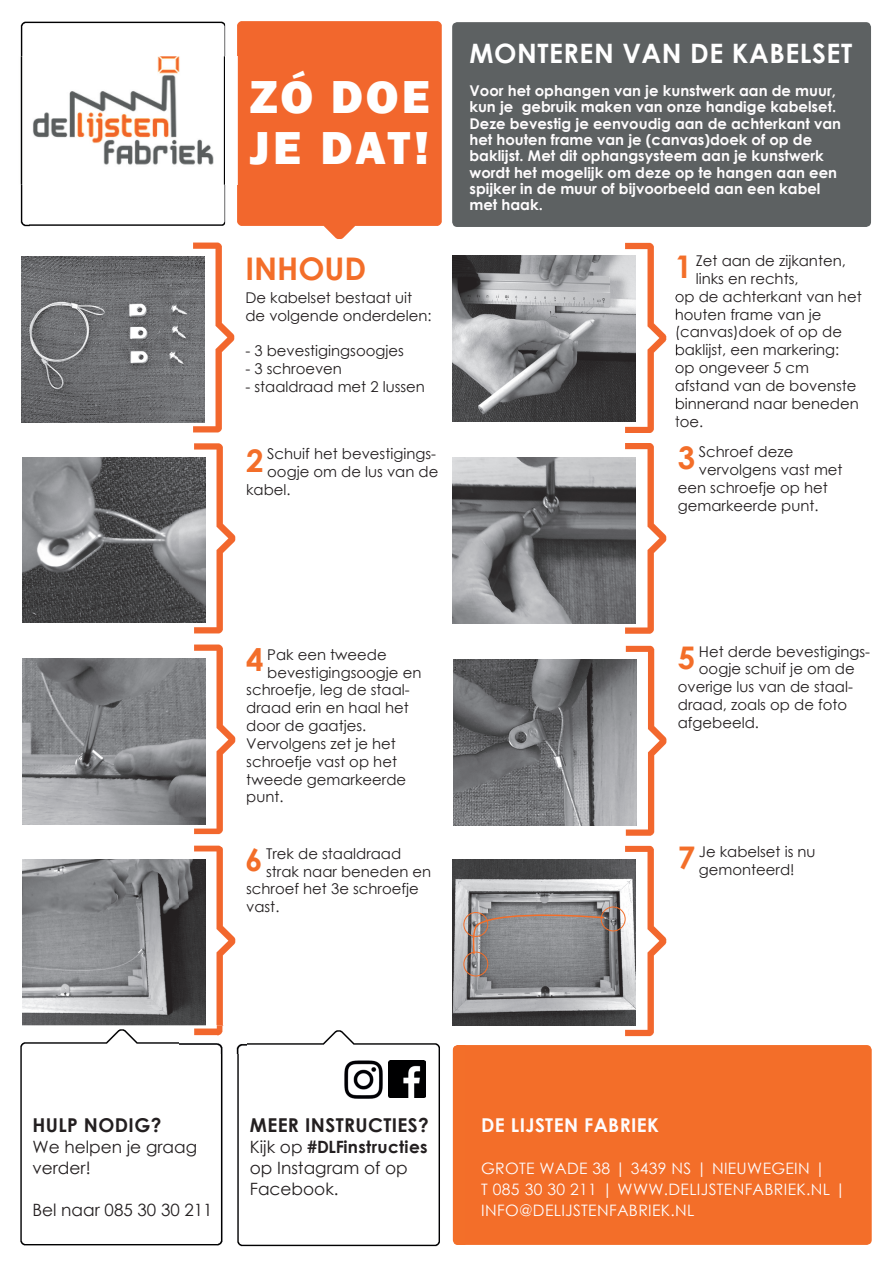
<style>
.page{position:relative;width:893px;height:1263px;background:#fff}
.page>*{position:absolute;margin:0;border:0;box-sizing:border-box;transform-origin:0 0}
.t1{font:800 47.55px/50.4px "Franklin Gothic";letter-spacing:.06em;color:#fff}
.t2{font:700 31.2px "Century Gothic";color:#f36e29}
.t3{font:700 26.7px "Century Gothic";letter-spacing:.02em;color:#fff}
.t4{font:700 19.05px "Century Gothic";letter-spacing:.02em;color:#231f20}
.t5{font:700 19.05px "Century Gothic";letter-spacing:.02em;color:#fefcfd}
.t6{font:16.95px/21px "Century Gothic";color:#231f20}
.t7{font:15.75px/21px "Century Gothic";letter-spacing:.02em;color:#fefcfd}
.t8{font:14.85px/17.9px "Century Gothic";color:#231f20}
.t9{font:700 14.85px/16.4px "Century Gothic";color:#fefcfd}
.s1{font-weight:700}
</style>
<div class="page">
<img style="left:20px;top:21px;width:205px;height:206px">
<img style="left:20px;top:56px;width:205px;height:129px">
<img style="left:33px;top:170px;width:189px;height:29px">
<img style="left:453px;top:256px;width:157px;height:165px">
<img style="left:610px;top:242px;width:67px;height:191px">
<svg style="left:675px;top:291px;width:2px;height:100px"></svg>
<svg style="left:675px;top:416px;width:2px;height:11px"></svg>
<img style="left:22px;top:457px;width:156px;height:166px">
<img style="left:178px;top:242px;width:58px;height:783px">
<img style="left:22px;top:658px;width:183px;height:166px">
<img style="left:179px;top:635px;width:57px;height:8px">
<img style="left:22px;top:859px;width:183px;height:166px">
<img style="left:179px;top:830px;width:57px;height:16px">
<img style="left:453px;top:457px;width:157px;height:166px">
<img style="left:610px;top:443px;width:57px;height:191px">
<img style="left:454px;top:659px;width:156px;height:166px">
<img style="left:610px;top:645px;width:57px;height:191px">
<img style="left:453px;top:859px;width:157px;height:166px">
<img style="left:610px;top:846px;width:57px;height:191px">
<img style="left:21px;top:256px;width:183px;height:166px">
<img style="left:178px;top:226px;width:47px;height:1px">
<svg style="left:471px;top:909px;width:134px;height:46px"></svg>
<div style="left:463px;top:912px;width:25px;height:25px;border:1px solid #f36e29;border-radius:50%"></div>
<div style="left:601px;top:907px;width:24px;height:24px;border:1px solid #f36e29;border-radius:50%"></div>
<div style="left:463px;top:952px;width:25px;height:24px;border:1px solid #f36e29;border-radius:50%"></div>
<img style="left:237px;top:21px;width:218px;height:218px">
<img style="left:225px;top:24px;width:1px;height:200px">
<img style="left:225px;top:226px;width:20px;height:17px">
<svg style="left:225px;top:226px;width:6px;height:8px"></svg>
<div style="left:453px;top:1045px;width:419px;height:200px;background:#f36e29;border-radius:5px"></div>
<div style="left:452px;top:22px;width:419px;height:205px;background:#5d6162;border-radius:5px"></div>
<img style="left:20px;top:1025px;width:446px;height:222px">
<img style="left:342px;top:1059px;width:42px;height:41px">
<img style="left:389px;top:1061px;width:37px;height:37px">
<img style="left:453px;top:1045px;width:13px;height:200px">
<img style="left:217px;top:1026px;width:17px;height:221px">
<h1 class="t1" style="left:250px;top:72px;width:181px">ZÓ DOE<br>JE DAT!</h1>
<h2 class="t2" style="left:245px;top:244px;width:122px">INHOUD</h2>
<p class="t8" style="left:245px;top:288px;width:188px">De kabelset bestaat uit de volgende onderdelen:</p>
<p class="t8" style="left:245px;top:342px;width:160px">- 3 bevestigingsoogjes</p>
<p class="t8" style="left:245px;top:360px;width:98px">- 3 schroeven</p>
<p class="t8" style="left:245px;top:377px;width:181px">- staaldraad met 2 lussen</p>
<p class="t8" style="left:267px;top:445px;width:170px">Schuif het bevestigings-</p>
<p class="t8" style="left:267px;top:463px;width:173px">oogje om de lus van de</p>
<p class="t8" style="left:246px;top:480px;width:46px">kabel.</p>
<h2 class="t2" style="left:246px;top:437px;width:19px">2</h2>
<h3 class="t3" style="left:469px;top:33px;width:384px">MONTEREN VAN DE KABELSET</h3>
<p class="t9" style="left:469px;top:82px;width:373px">Voor het ophangen van je kunstwerk aan de muur, kun je gebruik maken van onze handige kabelset.<br>Deze bevestig je eenvoudig aan de achterkant van het houten frame van je (canvas)doek of op de baklijst. Met dit ophangsysteem aan je kunstwerk wordt het mogelijk om deze op te hangen aan een spijker in de muur of bijvoorbeeld aan een kabel met haak.</p>
<p class="t8" style="left:696px;top:252px;width:152px">Zet aan de zijkanten,</p>
<p class="t8" style="left:696px;top:269px;width:104px">links en rechts,</p>
<p class="t8" style="left:675px;top:287px;width:188px">op de achterkant van het</p>
<p class="t8" style="left:675px;top:305px;width:148px">houten frame van je</p>
<p class="t8" style="left:675px;top:323px;width:169px">(canvas)doek of op de</p>
<p class="t8" style="left:675px;top:341px;width:166px">baklijst, een markering:</p>
<p class="t8" style="left:675px;top:359px;width:136px">op ongeveer 5 cm</p>
<p class="t8" style="left:675px;top:376px;width:183px">afstand van de bovenste</p>
<p class="t8" style="left:675px;top:394px;width:186px">binnerand naar beneden</p>
<p class="t8" style="left:675px;top:412px;width:30px">toe.</p>
<h2 class="t2" style="left:675px;top:243px;width:19px">1</h2>
<p class="t8" style="left:699px;top:442px;width:96px">Schroef deze</p>
<p class="t8" style="left:699px;top:460px;width:145px">vervolgens vast met</p>
<p class="t8" style="left:678px;top:478px;width:151px">een schroefje op het</p>
<p class="t8" style="left:678px;top:496px;width:142px">gemarkeerde punt.</p>
<h2 class="t2" style="left:678px;top:434px;width:19px">3</h2>
<h2 class="t2" style="left:246px;top:636px;width:19px">4</h2>
<p class="t8" style="left:267px;top:645px;width:121px">Pak een tweede</p>
<p class="t8" style="left:267px;top:663px;width:156px">bevestigingsoogje en</p>
<p class="t8" style="left:246px;top:681px;width:165px">schroefje, leg de staal-</p>
<p class="t8" style="left:246px;top:699px;width:164px">draad erin en haal het</p>
<p class="t8" style="left:246px;top:717px;width:122px">door de gaatjes.</p>
<p class="t8" style="left:246px;top:734px;width:151px">Vervolgens zet je het</p>
<p class="t8" style="left:246px;top:752px;width:152px">schroefje vast op het</p>
<p class="t8" style="left:246px;top:770px;width:161px">tweede gemarkeerde</p>
<p class="t8" style="left:246px;top:788px;width:39px">punt.</p>
<p class="t8" style="left:266px;top:844px;width:137px">Trek de staaldraad</p>
<p class="t8" style="left:266px;top:862px;width:167px">strak naar beneden en</p>
<p class="t8" style="left:246px;top:880px;width:174px">schroef het 3e schroefje</p>
<p class="t8" style="left:246px;top:898px;width:35px">vast.</p>
<h2 class="t2" style="left:245px;top:836px;width:19px">6</h2>
<p class="t8" style="left:699px;top:642px;width:173px">Het derde bevestigings-</p>
<p class="t8" style="left:699px;top:660px;width:157px">oogje schuif je om de</p>
<p class="t8" style="left:678px;top:678px;width:177px">overige lus van de staal-</p>
<p class="t8" style="left:678px;top:696px;width:171px">draad, zoals op de foto</p>
<p class="t8" style="left:678px;top:713px;width:83px">afgebeeld.</p>
<h2 class="t2" style="left:678px;top:634px;width:19px">5</h2>
<p class="t8" style="left:678px;top:842px;width:139px;text-indent:21px">Je kabelset is nu<br><sup>7</sup> gemonteerd!</p>
<p class="t4" style="left:32px;top:1110px;width:130px">HULP NODIG?</p>
<p class="t6" style="left:32px;top:1136px;width:166px">We helpen je graag verder!</p>
<p class="t6" style="left:32px;top:1199px;width:182px">Bel naar 085 30 30 211</p>
<p class="t4" style="left:250px;top:1110px;width:180px">MEER INSTRUCTIES?</p>
<p class="t6" style="left:250px;top:1136px;width:179px">Kijk op <span class="s1">#DLFinstructies </span>op Instagram of op<br>Facebook.</p>
<p class="t5" style="left:481px;top:1110px;width:179px">DE LIJSTEN FABRIEK</p>
<p class="t7" style="left:481px;top:1157px;width:366px">GROTE WADE 38 | 3439 NS | NIEUWEGEIN |<br>T 085 30 30 211 | WWW.DELIJSTENFABRIEK.NL |<br>INFO@DELIJSTENFABRIEK.NL</p>
</div>
